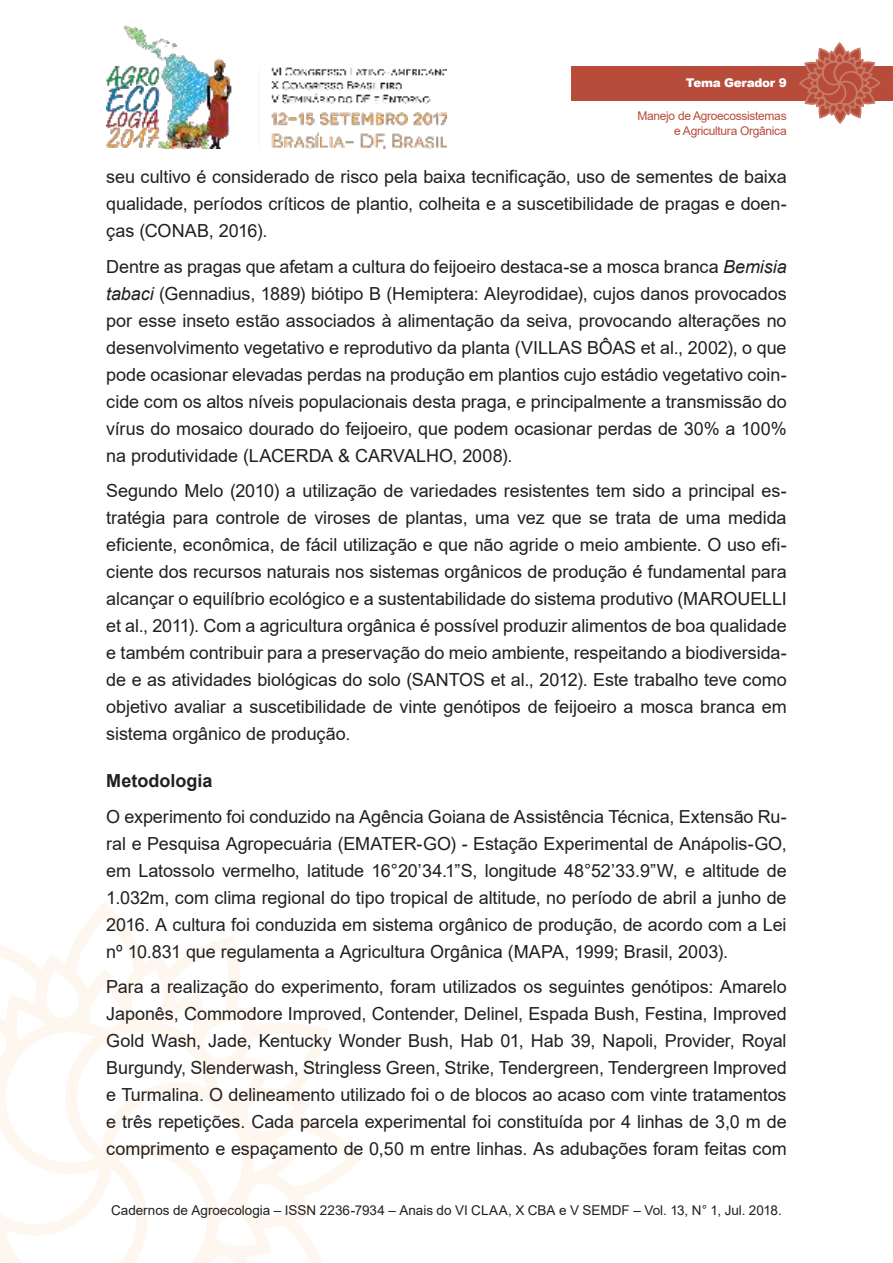
<style>
.page{position:relative;width:893px;height:1263px;background:#fff}
.page>*{position:absolute;margin:0;border:0;box-sizing:border-box;transform-origin:0 0}
.t1{font:18px/27px "Arial";letter-spacing:-.005em;color:#221f1f;text-align:justify}
.t2{font:700 18px "Arial";color:#221f1f}
.t3{font:13.5px "Arial";color:#221f1f}
.t4{font:12px/14.4px "Arial";letter-spacing:-.025em;color:#b84c3b;text-align:right}
.t5{font:900 12px "Arial";letter-spacing:-.025em;color:#fff}
.s1{font-style:italic}
</style>
<div class="page">
<img style="left:106px;top:25px;width:340px;height:124px">
<svg style="left:0;top:910px;width:363px;height:353px"></svg>
<div style="left:571px;top:66px;width:322px;height:34px;background:#b84c3b"></div>
<svg style="left:798px;top:43px;width:83px;height:81px"></svg>
<p class="t5" style="left:686px;top:76px;width:102px">Tema Gerador 9</p>
<p class="t4" style="left:637px;top:110px;width:151px">Manejo de Agroecossistemas e Agricultura Orgânica</p>
<p class="t1" style="left:106px;top:165px;width:682px">seu cultivo é considerado de risco pela baixa tecnificação, uso de sementes de baixa qualidade, períodos críticos de plantio, colheita e a suscetibilidade de pragas e doen&shy;ças (CONAB, 2016).</p>
<p class="t1" style="left:106px;top:255px;width:682px">Dentre as pragas que afetam a cultura do feijoeiro destaca-se a mosca branca <span class="s1">Bemisia tabaci</span> (Gennadius, 1889) biótipo B (Hemiptera: Aleyrodidae), cujos danos provocados por esse inseto estão associados à alimentação da seiva, provocando alterações no desenvolvimento vegetativo e reprodutivo da planta (VILLAS BÔAS et al., 2002), o que pode ocasionar elevadas perdas na produção em plantios cujo estádio vegetativo coin&shy;cide com os altos níveis populacionais desta praga, e principalmente a transmissão do vírus do mosaico dourado do feijoeiro, que podem ocasionar perdas de 30% a 100% na produtividade (LACERDA &amp; CARVALHO, 2008).</p>
<p class="t1" style="left:106px;top:479px;width:682px">Segundo Melo (2010) a utilização de variedades resistentes tem sido a principal es&shy;tratégia para controle de viroses de plantas, uma vez que se trata de uma medida eficiente, econômica, de fácil utilização e que não agride o meio ambiente. O uso efi&shy;ciente dos recursos naturais nos sistemas orgânicos de produção é fundamental para alcançar o equilíbrio ecológico e a sustentabilidade do sistema produtivo (MAROUELLI et al., 2011). Com a agricultura orgânica é possível produzir alimentos de boa qualidade e também contribuir para a preservação do meio ambiente, respeitando a biodiversida&shy;de e as atividades biológicas do solo (SANTOS et al., 2012). Este trabalho teve como objetivo avaliar a suscetibilidade de vinte genótipos de feijoeiro a mosca branca em sistema orgânico de produção.</p>
<p class="t2" style="left:106px;top:774px;width:108px">Metodologia</p>
<p class="t1" style="left:106px;top:805px;width:682px">O experimento foi conduzido na Agência Goiana de Assistência Técnica, Extensão Ru&shy;ral e Pesquisa Agropecuária (EMATER-GO) - Estação Experimental de Anápolis-GO, em Latossolo vermelho, latitude 16°20’34.1”S, longitude 48°52’33.9”W, e altitude de 1.032m, com clima regional do tipo tropical de altitude, no período de abril a junho de 2016. A cultura foi conduzida em sistema orgânico de produção, de acordo com a Lei nº 10.831 que regulamenta a Agricultura Orgânica (MAPA, 1999; Brasil, 2003).</p>
<p class="t1" style="left:106px;top:975px;width:682px">Para a realização do experimento, foram utilizados os seguintes genótipos: Amarelo Japonês, Commodore Improved, Contender, Delinel, Espada Bush, Festina, Improved Gold Wash, Jade, Kentucky Wonder Bush, Hab 01, Hab 39, Napoli, Provider, Royal Burgundy, Slenderwash, Stringless Green, Strike, Tendergreen, Tendergreen Improved e Turmalina. O delineamento utilizado foi o de blocos ao acaso com vinte tratamentos e três repetições. Cada parcela experimental foi constituída por 4 linhas de 3,0 m de comprimento e espaçamento de 0,50 m entre linhas. As adubações foram feitas com</p>
<p class="t3" style="left:111px;top:1205px;width:672px">Cadernos de Agroecologia – ISSN 2236-7934 – Anais do VI CLAA, X CBA e V SEMDF – Vol. 13, N° 1, Jul. 2018.</p>
</div>
